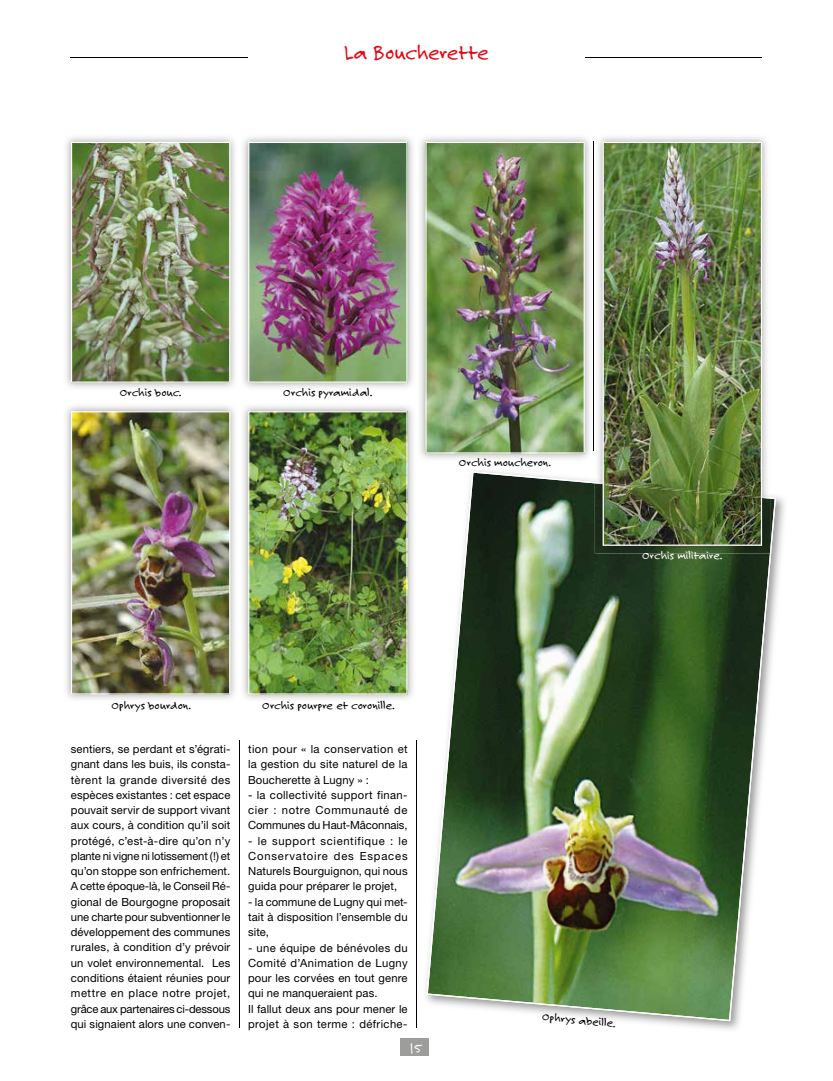
<style>
.page{position:relative;width:833px;height:1081px;background:#fff}
.page>*{position:absolute;margin:0;border:0;box-sizing:border-box;transform-origin:0 0}
.t1{font:22.5px "Felt Tip Roman";letter-spacing:-.01em;color:#e30613}
.t2{font:15px "Felt Tip Roman";color:#fff}
.t3{font:12.5px "Felt Tip Roman";color:#000}
.t4{font:12.5px "Felt Tip Roman";color:#fff}
.t5{font:11.25px/15.2px "Helvetica Neue";letter-spacing:.01em;color:#000;text-align:justify}
</style>
<div class="page">
<hr style="left:71px;top:57px;width:691px;height:1px;background:#000">
<div style="left:400px;top:1038px;width:29px;height:18px;background:#9d9d9c"></div>
<hr style="left:239px;top:741px;width:1px;height:287px;background:#000">
<hr style="left:416px;top:741px;width:1px;height:287px;background:#000">
<hr style="left:593px;top:142px;width:1px;height:309px;background:#000">
<div style="left:248px;top:43px;width:337px;height:28px;background:#fff"></div>
<img style="left:425px;top:470px;width:360px;height:560px">
<img style="left:426px;top:471px;width:350px;height:550px">
<img style="left:66px;top:137px;width:169px;height:251px">
<img style="left:71px;top:142px;width:159px;height:241px">
<img style="left:66px;top:406px;width:169px;height:293px">
<img style="left:71px;top:411px;width:159px;height:283px">
<img style="left:595px;top:137px;width:175px;height:345px">
<img style="left:595px;top:482px;width:175px;height:71px">
<img style="left:602px;top:142px;width:160px;height:404px">
<img style="left:420px;top:137px;width:170px;height:322px">
<img style="left:425px;top:142px;width:160px;height:312px">
<img style="left:243px;top:406px;width:170px;height:293px">
<img style="left:248px;top:411px;width:159px;height:283px">
<img style="left:243px;top:137px;width:170px;height:251px">
<img style="left:248px;top:142px;width:159px;height:241px">
<h1 class="t1" style="left:344px;top:38px;width:146px">La Boucherette</h1>
<p class="t3" style="left:120px;top:385px;width:63px">Orchis bouc.</p>
<p class="t3" style="left:283px;top:385px;width:91px">Orchis pyramidal.</p>
<p class="t3" style="left:459px;top:455px;width:94px">Orchis moucheron.</p>
<p class="t4" style="left:642px;top:548px;width:82px">Orchis militaire.</p>
<p class="t3" style="left:111px;top:698px;width:81px">Ophrys bourdon.</p>
<p class="t5" style="left:71px;top:741px;width:161px">sentiers, se perdant et s’égrati&shy;gnant dans les buis, ils consta&shy;tèrent la grande diversité des espèces existantes : cet espace pouvait servir de support vivant aux cours, à condition qu’il soit protégé, c’est-à-dire qu’on n’y plante ni vigne ni lotissement (!) et qu’on stoppe son enfrichement.<br>A cette époque-là, le Conseil Ré&shy;gional de Bourgogne proposait une charte pour subventionner le développement des communes rurales, à condition d’y prévoir un volet environnemental. Les conditions étaient réunies pour mettre en place notre projet, grâce aux partenaires ci-dessous qui signaient alors une conven-</p>
<p class="t3" style="left:262px;top:698px;width:134px">Orchis pourpre et coronille.</p>
<p class="t5" style="left:248px;top:741px;width:161px">tion pour « la conservation et la gestion du site naturel de la Boucherette à Lugny » :</p>
<p class="t5" style="left:248px;top:787px;width:161px">- la collectivité support finan&shy;cier : notre Communauté de Communes du Haut-Mâconnais,</p>
<p class="t5" style="left:248px;top:833px;width:161px">- le support scientifique : le Conservatoire des Espaces Naturels Bourguignon, qui nous guida pour préparer le projet,</p>
<p class="t5" style="left:248px;top:894px;width:161px">- la commune de Lugny qui met&shy;tait à disposition l’ensemble du site,</p>
<p class="t5" style="left:248px;top:939px;width:161px;text-align:left">- une équipe de bénévoles du<br>Comité d’Animation de Lugny pour les corvées en tout genre qui ne manqueraient pas.<br>Il fallut deux ans pour mener le projet à son terme : défriche-</p>
<h2 class="t2" style="left:408px;top:1039px;width:15px">15</h2>
<p class="t3" style="left:543px;top:1009px;width:76px;rotate:5deg">Ophrys abeille.</p>
</div>
